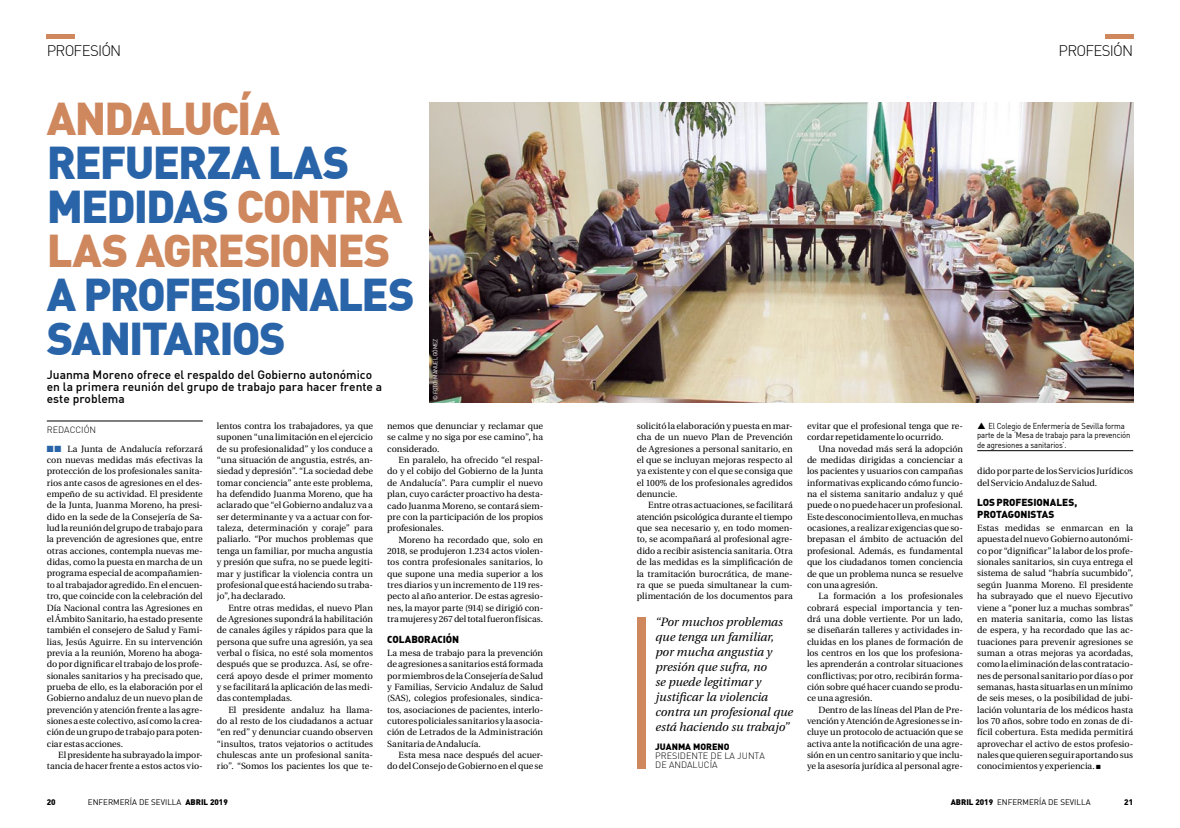
<style>
.page{position:relative;width:1180px;height:828px;background:#fff}
.page>*{position:absolute;margin:0;border:0;box-sizing:border-box;transform-origin:0 0}
.t1{font:900 45px "DIN";color:#2964a9}
.t2{font:900 45px "DIN";color:#cf875e}
.t3{font:300 15px "DIN";letter-spacing:-.05em;color:#000}
.t4{font:italic 12px/15px "Utopia";color:#000}
.t5{font:500 12px/12px "DIN";color:#000}
.t6{font:900 10px "DIN Alternate";color:#000}
.t7{font:9px/11.3px "Utopia";color:#000;text-align:justify}
.t8{font:300 9px/9px "DIN";color:#000}
.t9{font:900 9px "DIN";color:#000}
.t10{font:8.5px/9.5px "DIN";letter-spacing:-.015em;color:#000;scale:.9 1}
.t11{font:8px "DIN";color:#000}
.t12{font:900 8px "DIN";color:#000}
.t13{font:6px "DIN";letter-spacing:-.015em;color:#fff;scale:.9 1}
.s1{color:#2964a9}
.s2{font-weight:900}
</style>
<div class="page">
<hr style="left:47px;top:421px;width:156px;height:1px;background:#000">
<img style="left:429px;top:102px;width:703px;height:301px">
<hr style="left:977px;top:450px;width:155px;height:1px;background:#000">
<div style="left:636px;top:617px;width:9px;height:151px;background:#cf875e"></div>
<hr style="left:47px;top:34px;width:28px;height:4px;background:#cf875e">
<hr style="left:1104px;top:34px;width:28px;height:4px;background:#cf875e">
<h2 class="t3" style="left:47px;top:42px;width:76px">PROFESIÓN</h2>
<h2 class="t3" style="left:1058px;top:42px;width:76px">PROFESIÓN</h2>
<h1 class="t2" style="left:47px;top:88px;width:56px">ANDAL</h1>
<h1 class="t2" style="left:183px;top:88px;width:51px">UCÍA</h1>
<h1 class="t1" style="left:47px;top:132px;width:134px">REFUERZA</h1>
<h1 class="t1" style="left:268px;top:132px;width:83px">LAS</h1>
<h1 class="t1" style="left:47px;top:176px;width:27px">MEDIDA</h1>
<h1 class="t2" style="left:202px;top:176px;width:63px"><span class="s1">S</span> CONTRA</h1>
<h1 class="t2" style="left:47px;top:220px;width:117px">LAS AGRE</h1>
<h1 class="t2" style="left:244px;top:220px;width:49px">SIONE</h1>
<h1 class="t2" style="left:364px;top:220px;width:28px">S</h1>
<h1 class="t1" style="left:47px;top:264px;width:64px">A PROFE</h1>
<h1 class="t1" style="left:215px;top:264px;width:50px">SIONALE</h1>
<h1 class="t1" style="left:388px;top:264px;width:28px">S</h1>
<h1 class="t1" style="left:47px;top:308px;width:50px">SANITARIO</h1>
<h1 class="t1" style="left:259px;top:308px;width:28px">S</h1>
<h3 class="t5" style="left:47px;top:369px;width:337px">Juanma Moreno ofrece el respaldo del Gobierno autonómico en la primera reunión del grupo de trabajo para hacer frente a este problema</h3>
<p class="t13" style="left:431px;top:400px;width:69px;rotate:-90deg">© FOTO: MANUEL GÓMEZ</p>
<p class="t8" style="left:47px;top:425px;width:51px">REDACCIÓN</p>
<p class="t7" style="left:47px;top:443px;width:157px"><span class="s1">■■</span> La Junta de Andalucía reforzará con nuevas medidas más efectivas la protección de los profesionales sanita&shy;rios ante casos de agresiones en el des&shy;empeño de su actividad. El presidente de la Junta, Juanma Moreno, ha presi&shy;dido en la sede de la Consejería de Sa&shy;lud la reunión del grupo de trabajo para la prevención de agresiones que, entre otras acciones, contempla nuevas me&shy;didas, como la puesta en marcha de un programa especial de acompañamien&shy;to al trabajador agredido. En el encuen&shy;tro, que coincide con la celebración del Día Nacional contra las Agresiones en el Ámbito Sanitario, ha estado presente también el consejero de Salud y Fami&shy;lias, Jesús Aguirre. En su intervención previa a la reunión, Moreno ha aboga&shy;do por dignificar el trabajo de los profe&shy;sionales sanitarios y ha precisado que, prueba de ello, es la elaboración por el Gobierno andaluz de un nuevo plan de prevención y atención frente a las agre&shy;siones a este colectivo, así como la crea&shy;ción de un grupo de trabajo para poten&shy;ciar estas acciones.</p>
<p class="t7" style="left:47px;top:749px;width:157px;text-align:right">El presidente ha subrayado la impor&shy;tancia de hacer frente a estos actos vio-</p>
<p class="t7" style="left:217px;top:420px;width:157px">lentos contra los trabajadores, ya que suponen “una limitación en el ejercicio de su profesionalidad” y los conduce a “una situación de angustia, estrés, an&shy;siedad y depresión”. “La sociedad debe tomar conciencia” ante este problema, ha defendido Juanma Moreno, que ha aclarado que “el Gobierno andaluz va a ser determinante y va a actuar con for&shy;taleza, determinación y coraje” para paliarlo. “Por muchos problemas que tenga un familiar, por mucha angustia y presión que sufra, no se puede legiti&shy;mar y justificar la violencia contra un profesional que está haciendo su traba&shy;jo”, ha declarado.</p>
<p class="t7" style="left:217px;top:602px;width:157px;text-indent:11px">Entre otras medidas, el nuevo Plan de Agresiones supondrá la habilitación de canales ágiles y rápidos para que la persona que sufre una agresión, ya sea verbal o física, no esté sola momentos después que se produzca. Así, se ofre&shy;cerá apoyo desde el primer momento y se facilitará la aplicación de las medi&shy;das contempladas.</p>
<p class="t7" style="left:217px;top:704px;width:157px;text-indent:11px">El presidente andaluz ha llama&shy;do al resto de los ciudadanos a actuar “en red” y denunciar cuando observen “insultos, tratos vejatorios o actitudes chulescas ante un profesional sanita&shy;rio”. “Somos los pacientes los que te-</p>
<p class="t7" style="left:387px;top:420px;width:157px">nemos que denunciar y reclamar que se calme y no siga por ese camino”, ha considerado.</p>
<p class="t7" style="left:387px;top:454px;width:157px;text-indent:11px">En paralelo, ha ofrecido “el respal&shy;do y el cobijo del Gobierno de la Junta de Andalucía”. Para cumplir el nuevo plan, cuyo carácter proactivo ha desta&shy;cado Juanma Moreno, se contará siem&shy;pre con la participación de los propios profesionales.</p>
<p class="t7" style="left:387px;top:534px;width:157px;text-indent:11px">Moreno ha recordado que, solo en 2018, se produjeron 1.234 actos violen&shy;tos contra profesionales sanitarios, lo que supone una media superior a los tres diarios y un incremento de 119 res&shy;pecto al año anterior. De estas agresio&shy;nes, la mayor parte (914) se dirigió con&shy;tra mujeres y 267 del total fueron físicas.</p>
<p class="t6" style="left:387px;top:632px;width:7px">COLABORACIÓN</p>
<p class="t7" style="left:387px;top:647px;width:157px">La mesa de trabajo para la prevención de agresiones a sanitarios está formada por miembros de la Consejería de Salud y Familias, Servicio Andaluz de Salud (SAS), colegios profesionales, sindica&shy;tos, asociaciones de pacientes, interlo&shy;cutores policiales sanitarios y la asocia&shy;ción de Letrados de la Administración Sanitaria de Andalucía.</p>
<p class="t7" style="left:387px;top:749px;width:157px;text-align:right">Esta mesa nace después del acuer&shy;do del Consejo de Gobierno en el que se</p>
<p class="t7" style="left:636px;top:420px;width:157px">solicitó la elaboración y puesta en mar&shy;cha de un nuevo Plan de Prevención de Agresiones a personal sanitario, en el que se incluyan mejoras respecto al ya existente y con el que se consiga que el 100% de los profesionales agredidos denuncie.</p>
<p class="t7" style="left:636px;top:500px;width:157px;text-indent:11px">Entre otras actuaciones, se facilitará atención psicológica durante el tiempo que sea necesario y, en todo momen&shy;to, se acompañará al profesional agre&shy;dido a recibir asistencia sanitaria. Otra de las medidas es la simplificación de la tramitación burocrática, de mane&shy;ra que se pueda simultanear la cum&shy;plimentación de los documentos para</p>
<h3 class="t4" style="left:655px;top:615px;width:139px">“Por muchos problemas que tenga un familiar, por mucha angustia y presión que sufra, no<br>se puede legitimar y justificar la violencia contra un profesional que está haciendo su trabajo”</h3>
<p class="t9" style="left:655px;top:741px;width:76px">JUANMA MORENO</p>
<p class="t8" style="left:655px;top:751px;width:111px">PRESIDENTE DE LA JUNTA<br>DE ANDALUCÍA</p>
<p class="t7" style="left:806px;top:420px;width:157px">evitar que el profesional tenga que re&shy;cordar repetidamente lo ocurrido.</p>
<p class="t7" style="left:806px;top:443px;width:157px;text-indent:11px">Una novedad más será la adopción de medidas dirigidas a concienciar a los pacientes y usuarios con campañas informativas explicando cómo funcio&shy;na el sistema sanitario andaluz y qué puede o no puede hacer un profesional.<br>Este desconocimiento lleva, en muchas ocasiones, a realizar exigencias que so&shy;brepasan el ámbito de actuación del profesional. Además, es fundamental que los ciudadanos tomen conciencia de que un problema nunca se resuelve con una agresión.</p>
<p class="t7" style="left:806px;top:590px;width:157px;text-indent:11px">La formación a los profesionales cobrará especial importancia y ten&shy;drá una doble vertiente. Por un lado, se diseñarán talleres y actividades in&shy;cluidas en los planes de formación de los centros en los que los profesiona&shy;les aprenderán a controlar situaciones conflictivas; por otro, recibirán forma&shy;ción sobre qué hacer cuando se produ&shy;ce una agresión.</p>
<p class="t7" style="left:806px;top:704px;width:157px;text-indent:11px">Dentro de las líneas del Plan de Pre&shy;vención y Atención de Agresiones se in&shy;cluye un protocolo de actuación que se activa ante la notificación de una agre&shy;sión en un centro sanitario y que inclu&shy;ye la asesoría jurídica al personal agre-</p>
<p class="t10" style="left:977px;top:421px;width:172px;text-indent:11px">El Colegio de Enfermería de Sevilla forma parte de la ‘Mesa de trabajo para la prevención de agresiones a sanitarios’.</p>
<p class="t7" style="left:977px;top:466px;width:157px">dido por parte de los Servicios Jurídicos del Servicio Andaluz de Salud.</p>
<p class="t6" style="left:977px;top:496px;width:7px">LOS</p>
<p class="t6" style="left:996px;top:496px;width:7px">PRO</p>
<p class="t6" style="left:1015px;top:496px;width:13px">FESIONALES</p>
<p class="t6" style="left:1074px;top:496px;width:4px">,</p>
<p class="t6" style="left:977px;top:507px;width:7px">PROTAGONISTAS</p>
<p class="t7" style="left:977px;top:522px;width:157px">Estas medidas se enmarcan en la apuesta del nuevo Gobierno autonómi&shy;co por “dignificar” la labor de los profe&shy;sionales sanitarios, sin cuya entrega el sistema de salud “habría sucumbido”, según Juanma Moreno. El presidente ha subrayado que el nuevo Ejecutivo viene a “poner luz a muchas sombras” en materia sanitaria, como las listas de espera, y ha recordado que las ac&shy;tuaciones para prevenir agresiones se suman a otras mejoras ya acordadas, como la eliminación de las contratacio&shy;nes de personal sanitario por días o por semanas, hasta situarlas en un mínimo de seis meses, o la posibilidad de jubi&shy;lación voluntaria de los médicos hasta los 70 años, sobre todo en zonas de di&shy;fícil cobertura. Esta medida permitirá aprovechar el activo de estos profesio&shy;nales que quieren seguir aportando sus conocimientos y experiencia. ■</p>
<p class="t12" style="left:47px;top:797px;width:10px">20</p>
<p class="t11" style="left:88px;top:797px;width:141px">ENFERMERÍA DE SEVILLA <span class="s2">ABRIL 2019</span></p>
<p class="t11" style="left:950px;top:797px;width:141px"><span class="s2">ABRIL 2019</span> ENFERMERÍA DE SEVILLA</p>
<p class="t12" style="left:1124px;top:797px;width:10px">21</p>
</div>
